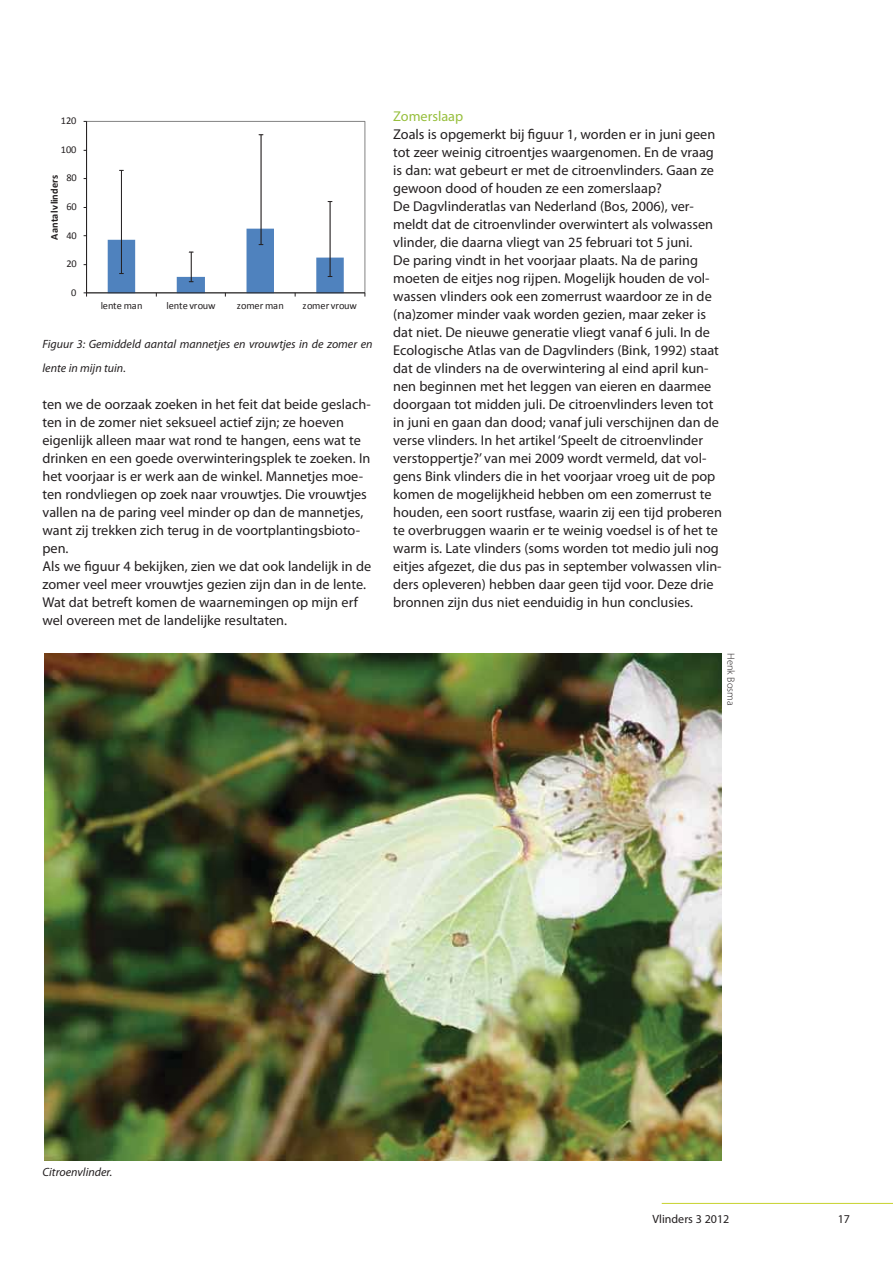
<style>
.page{position:relative;width:893px;height:1263px;background:#fff}
.page>*{position:absolute;margin:0;border:0;box-sizing:border-box;transform-origin:0 0}
.t1{font:14.25px/18px "Myriad Pro";color:#231f20}
.t2{font:14.25px "Myriad Pro";color:#97bf3d}
.t3{font:italic 12px/24px "Myriad Pro";color:#231f20}
.t4{font:12px "Myriad Pro";color:#231f20}
.t5{font:300 10.5px "Myriad Pro";color:#231f20}
.t6{font:10.35px "Calibri";letter-spacing:-.005em;color:#231f20}
.t7{font:700 10.35px "Calibri";letter-spacing:.01em;color:#231f20}
</style>
<div class="page">
<hr style="left:662px;top:1203px;width:231px;height:1px;background:#c7d22d">
<div style="left:86px;top:121px;width:279px;height:172px;border:1px solid #828282"></div>
<hr style="left:121px;top:170px;width:1px;height:104px;background:#231f20">
<hr style="left:261px;top:135px;width:1px;height:110px;background:#231f20">
<hr style="left:330px;top:202px;width:1px;height:75px;background:#231f20">
<hr style="left:86px;top:121px;width:1px;height:172px;background:#231f20">
<hr style="left:87px;top:292px;width:278px;height:1px;background:#231f20">
<svg style="left:108px;top:229px;width:236px;height:68px"></svg>
<img style="left:44px;top:653px;width:677px;height:508px">
<p class="t6" style="left:61px;top:117px;width:17px">120</p>
<p class="t6" style="left:61px;top:145px;width:17px">100</p>
<p class="t7" style="left:50px;top:240px;width:67px;rotate:-90deg">Aantal vlinders</p>
<p class="t6" style="left:66px;top:174px;width:12px">80</p>
<p class="t6" style="left:66px;top:202px;width:12px">60</p>
<p class="t6" style="left:66px;top:231px;width:12px">40</p>
<p class="t6" style="left:66px;top:259px;width:12px">20</p>
<p class="t6" style="left:71px;top:288px;width:7px">0</p>
<p class="t6" style="left:101px;top:301px;width:43px">lente man</p>
<p class="t6" style="left:166px;top:301px;width:50px">lente vrouw</p>
<p class="t6" style="left:237px;top:301px;width:49px">zomer man</p>
<p class="t6" style="left:303px;top:301px;width:56px">zomer vrouw</p>
<p class="t3" style="left:43px;top:333px;width:331px">Figuur 3: Gemiddeld aantal mannetjes en vrouwtjes in de zomer en lente in mijn tuin.</p>
<p class="t1" style="left:42px;top:396px;width:330px">ten we de oorzaak zoeken in het feit dat beide geslach&shy;ten in de zomer niet seksueel actief zijn; ze hoeven eigenlijk alleen maar wat rond te hangen, eens wat te drinken en een goede overwinteringsplek te zoeken. In het voorjaar is er werk aan de winkel. Mannetjes moe&shy;ten rondvliegen op zoek naar vrouwtjes. Die vrouwtjes vallen na de paring veel minder op dan de mannetjes, want zij trekken zich terug in de voortplantingsbioto&shy;pen.<br>Als we figuur 4 bekijken, zien we dat ook landelijk in de zomer veel meer vrouwtjes gezien zijn dan in de lente.<br>Wat dat betreft komen de waarnemingen op mijn erf wel overeen met de landelijke resultaten.</p>
<p class="t2" style="left:393px;top:111px;width:72px">Zomerslaap</p>
<p class="t1" style="left:393px;top:126px;width:330px">Zoals is opgemerkt bij figuur 1, worden er in juni geen tot zeer weinig citroentjes waargenomen. En de vraag is dan: wat gebeurt er met de citroenvlinders. Gaan ze gewoon dood of houden ze een zomerslaap?<br>De Dagvlinderatlas van Nederland (Bos, 2006), ver&shy;meldt dat de citroenvlinder overwintert als volwassen vlinder, die daarna vliegt van 25 februari tot 5 juni.<br>De paring vindt in het voorjaar plaats. Na de paring moeten de eitjes nog rijpen. Mogelijk houden de vol&shy;wassen vlinders ook een zomerrust waardoor ze in de (na)zomer minder vaak worden gezien, maar zeker is dat niet. De nieuwe generatie vliegt vanaf 6 juli. In de Ecologische Atlas van de Dagvlinders (Bink, 1992) staat dat de vlinders na de overwintering al eind april kun&shy;nen beginnen met het leggen van eieren en daarmee doorgaan tot midden juli. De citroenvlinders leven tot in juni en gaan dan dood; vanaf juli verschijnen dan de verse vlinders. In het artikel ‘Speelt de citroenvlinder verstoppertje?’ van mei 2009 wordt vermeld, dat vol&shy;gens Bink vlinders die in het voorjaar vroeg uit de pop komen de mogelijkheid hebben om een zomerrust te houden, een soort rustfase, waarin zij een tijd proberen te overbruggen waarin er te weinig voedsel is of het te warm is. Late vlinders (soms worden tot medio juli nog eitjes afgezet, die dus pas in september volwassen vlin&shy;ders opleveren) hebben daar geen tijd voor. Deze drie bronnen zijn dus niet eenduidig in hun conclusies.</p>
<p class="t5" style="left:735px;top:653px;width:54px;rotate:90deg">Henk Bosma</p>
<p class="t3" style="left:43px;top:1161px;width:71px">Citroenvlinder.</p>
<p class="t4" style="left:652px;top:1214px;width:78px">Vlinders 3 2012</p>
<p class="t4" style="left:838px;top:1214px;width:14px">17</p>
</div>
